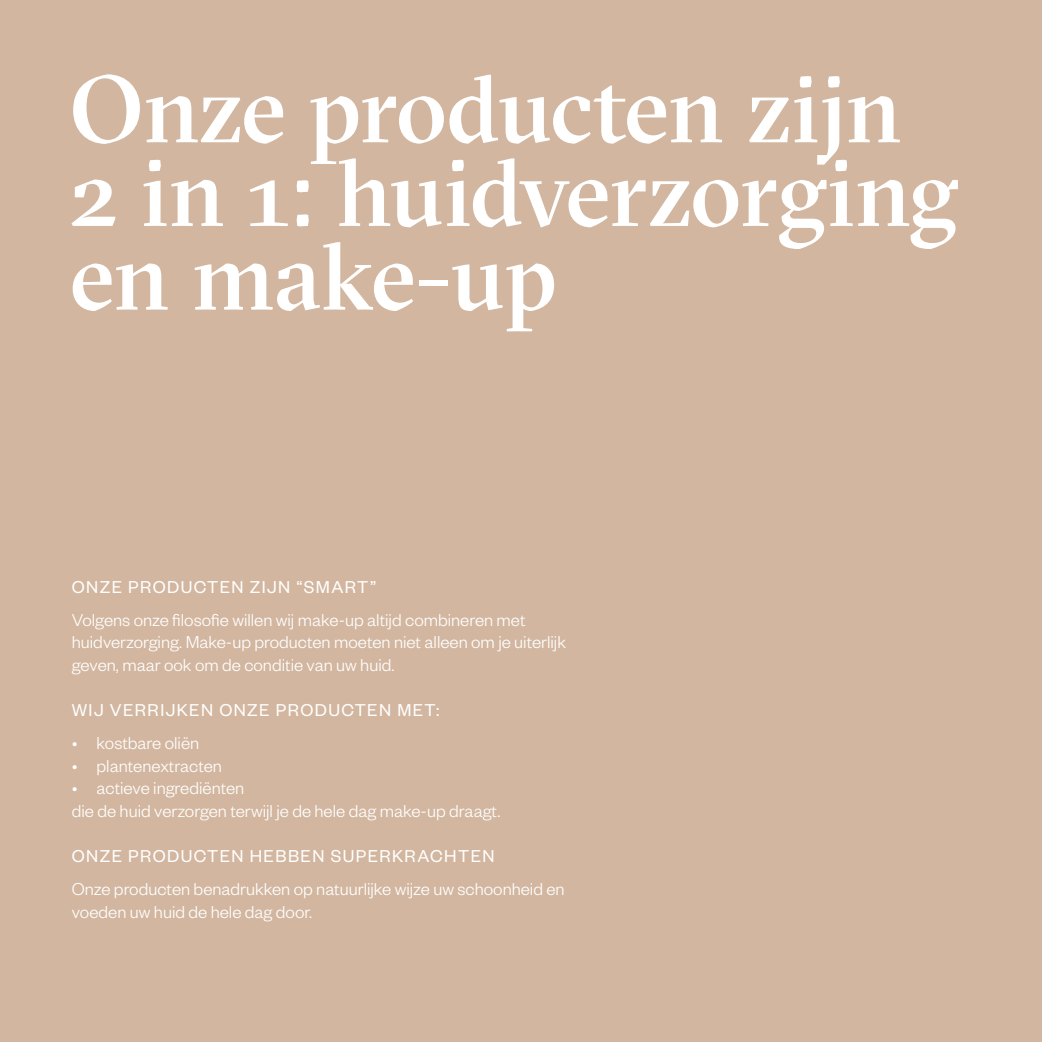
<style>
.page{position:relative;width:1042px;height:1042px;background:#fff}
.page>*{position:absolute;margin:0;border:0;box-sizing:border-box;transform-origin:0 0}
.t1{font:500 94.67px/83.6px "GT Sectra Fine";letter-spacing:-.015em;color:#fff}
.tekst{font:300 18.9px/22.8px "Founders Grotesk";color:#fff}
.t2{font:18.9px "Founders Grotesk";letter-spacing:.075em;color:#fff}
</style>
<div class="page">
<div style="left:0;top:0;width:1041px;height:1042px;background:#d2b69f"></div>
<p class="t1" style="left:70px;top:68px;width:890px">Onze producten zijn<br>2 in 1: huidverzorging en make-up</p>
<p class="t2" style="left:72px;top:575px;width:306px">ONZE PRODUCTEN ZIJN “SMART”</p>
<p class="tekst" style="left:72px;top:607px;width:496px">Volgens onze filosofie willen wij make-up altijd combineren met huidverzorging. Make-up producten moeten niet alleen om je uiterlijk geven, maar ook om de conditie van uw huid.</p>
<p class="t2" style="left:72px;top:699px;width:369px">WIJ VERRIJKEN ONZE PRODUCTEN MET:</p>
<p class="tekst" style="left:72px;top:730px;width:129px">• kostbare oliën</p>
<p class="tekst" style="left:72px;top:753px;width:152px">• plantenextracten</p>
<p class="tekst" style="left:72px;top:776px;width:174px">• actieve ingrediënten</p>
<p class="tekst" style="left:72px;top:799px;width:430px">die de huid verzorgen terwijl je de hele dag make-up draagt.</p>
<p class="t2" style="left:72px;top:845px;width:424px">ONZE PRODUCTEN HEBBEN SUPERKRACHTEN</p>
<p class="tekst" style="left:72px;top:876px;width:494px">Onze producten benadrukken op natuurlijke wijze uw schoonheid en voeden uw huid de hele dag door.</p>
</div>
